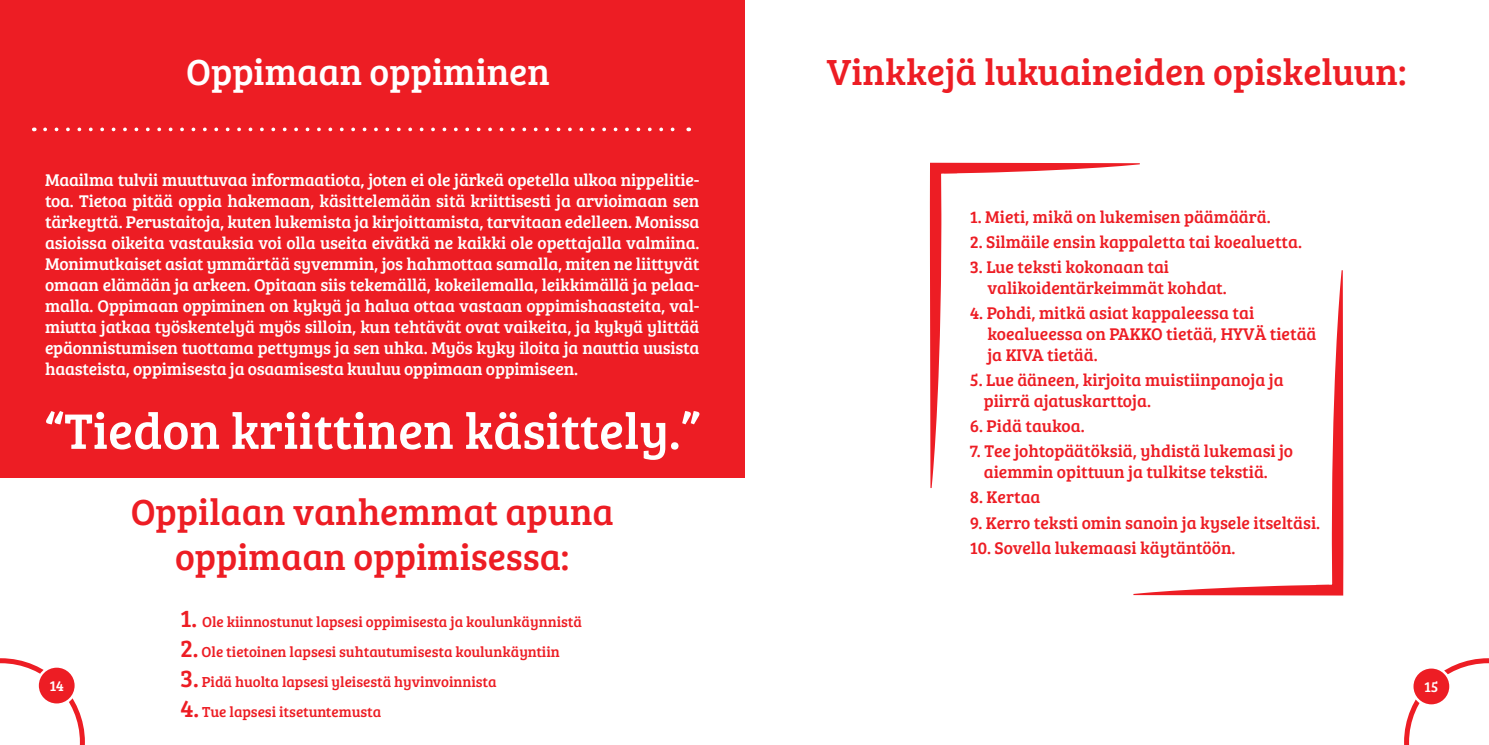
<style>
.page{position:relative;width:1489px;height:745px;background:#fff}
.page>*{position:absolute;margin:0;border:0;box-sizing:border-box;transform-origin:0 0}
.t1{font:51.5px "Bree Serif";color:#fff}
.t2{font:37.5px/45px "Bree Serif";color:#ed1d24;text-align:center}
.t3{font:37.5px "Bree Serif";color:#fff}
.t4{font:17.5px/21px "Bree Serif";letter-spacing:-.01em;color:#fff;text-align:justify}
.t5{font:17.5px/21px "Bree Serif";color:#ed1d24}
.t6{font:15px "Bree Serif";color:#ed1d24}
.t7{font:15px "Bree Serif";color:#fff}
.s1{font-size:25px}
</style>
<div class="page">
<svg style="left:1404px;top:658px;width:84px;height:86px"></svg>
<svg style="left:0;top:658px;width:85px;height:86px"></svg>
<div style="left:1411px;top:667px;width:39px;height:38px;background:#ed1d24;border-radius:50%"></div>
<div style="left:1410px;top:665px;width:41px;height:41px;border:2px solid #fff;border-radius:50%"></div>
<div style="left:38px;top:666px;width:38px;height:38px;background:#ed1d24;border-radius:50%"></div>
<div style="left:36px;top:664px;width:41px;height:41px;border:2px solid #fff;border-radius:50%"></div>
<div style="left:0;top:0;width:744px;height:477px;background:#ed1d24"></div>
<svg style="left:45px;top:127px;width:630px;height:4px"></svg>
<svg style="left:929px;top:163px;width:210px;height:324px"></svg>
<svg style="left:1133px;top:270px;width:210px;height:325px"></svg>
<h2 class="t3" style="left:186px;top:45px;width:365px">Oppimaan oppiminen</h2>
<h2 class="t2" style="left:827px;top:48px;width:581px">Vinkkejä lukuaineiden opiskeluun:</h2>
<p class="t4" style="left:45px;top:168px;width:656px">Maailma tulvii muuttuvaa informaatiota, joten ei ole järkeä opetella ulkoa nippelitie&shy;toa. Tietoa pitää oppia hakemaan, käsittelemään sitä kriittisesti ja arvioimaan sen tärkeyttä. Perustaitoja, kuten lukemista ja kirjoittamista, tarvitaan edelleen. Monissa asioissa oikeita vastauksia voi olla useita eivätkä ne kaikki ole opettajalla valmiina.<br>Monimutkaiset asiat ymmärtää syvemmin, jos hahmottaa samalla, miten ne liittyvät omaan elämään ja arkeen. Opitaan siis tekemällä, kokeilemalla, leikkimällä ja pelaa&shy;malla. Oppimaan oppiminen on kykyä ja halua ottaa vastaan oppimishaasteita, val&shy;miutta jatkaa työskentelyä myös silloin, kun tehtävät ovat vaikeita, ja kykyä ylittää epäonnistumisen tuottama pettymys ja sen uhka. Myös kyky iloita ja nauttia uusista haasteista, oppimisesta ja osaamisesta kuuluu oppimaan oppimiseen.</p>
<h1 class="t1" style="left:44px;top:393px;width:657px">“Tiedon kriittinen käsittely.”</h1>
<h2 class="t2" style="left:131px;top:487px;width:484px">Oppilaan vanhemmat apuna oppimaan oppimisessa:</h2>
<p class="t6" style="left:180px;top:610px;width:403px"><span class="s1">1.</span> Ole kiinnostunut lapsesi oppimisesta ja koulunkäynnistä</p>
<p class="t6" style="left:180px;top:640px;width:381px"><span class="s1">2.</span> Ole tietoinen lapsesi suhtautumisesta koulunkäyntiin</p>
<p class="t6" style="left:180px;top:670px;width:318px"><span class="s1">3.</span> Pidä huolta lapsesi yleisestä hyvinvoinnista</p>
<p class="t6" style="left:180px;top:700px;width:203px"><span class="s1">4.</span> Tue lapsesi itsetuntemusta</p>
<p class="t5" style="left:969px;top:205px;width:302px">1. Mieti, mikä on lukemisen päämäärä.</p>
<p class="t5" style="left:969px;top:230px;width:333px">2. Silmäile ensin kappaletta tai koealuetta.</p>
<p class="t5" style="left:987px;top:255px;width:241px;text-indent:-18px">3. Lue teksti kokonaan tai valikoidentärkeimmät kohdat.</p>
<p class="t5" style="left:987px;top:301px;width:331px;text-indent:-18px">4. Pohdi, mitkä asiat kappaleessa tai koealueessa on PAKKO tietää, HYVÄ tietää ja KIVA tietää.</p>
<p class="t5" style="left:983px;top:368px;width:301px;text-indent:-14px">5. Lue ääneen, kirjoita muistiinpanoja ja piirrä ajatuskarttoja.</p>
<p class="t5" style="left:969px;top:414px;width:116px">6. Pidä taukoa.</p>
<p class="t5" style="left:983px;top:439px;width:311px;text-indent:-14px">7. Tee johtopäätöksiä, yhdistä lukemasi jo aiemmin opittuun ja tulkitse tekstiä.</p>
<p class="t5" style="left:969px;top:485px;width:72px">8. Kertaa</p>
<p class="t5" style="left:969px;top:510px;width:352px">9. Kerro teksti omin sanoin ja kysele itseltäsi.</p>
<p class="t5" style="left:969px;top:535px;width:267px">10. Sovella lukemaasi käytäntöön.</p>
<p class="t7" style="left:49px;top:674px;width:16px">14</p>
<p class="t7" style="left:1423px;top:675px;width:16px">15</p>
</div>
